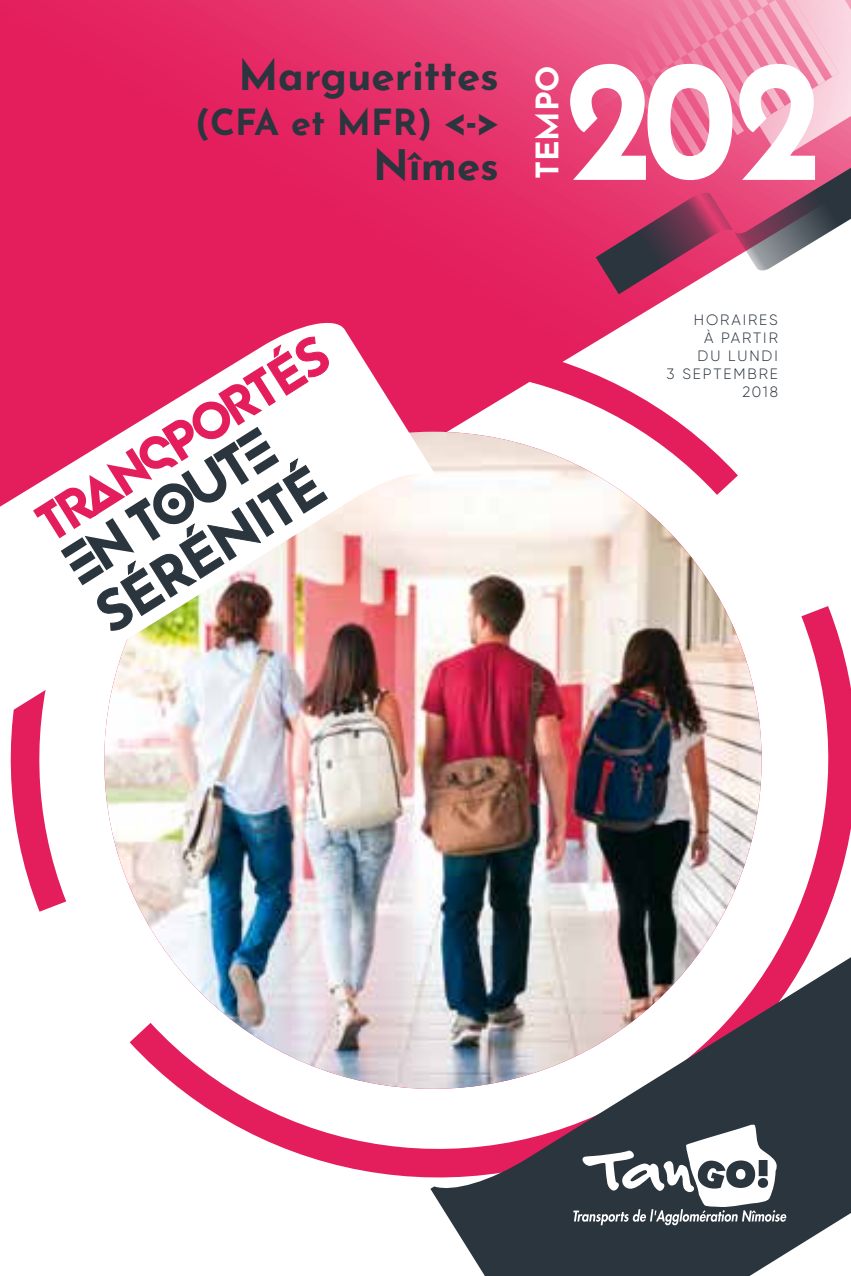
<style>
.page{position:relative;width:851px;height:1276px;background:#fff}
.page>*{position:absolute;margin:0;border:0;box-sizing:border-box;transform-origin:0 0}
.t1{font:700 172.8px "Josefin Sans";color:#fff;scale:.88 1}
.t2{font:700 53.4px "Josefin Sans";color:#2b353e}
.t3{font:53.4px "Cosmonaut";color:#2b353e}
.t4{font:700 42px "Josefin Sans";color:#2b353e}
.t5{font:700 36px "Josefin Sans";color:#2b353e}
.t6{font:700 30.9px "Josefin Sans";color:#fff}
.t7{font:300 15px/18px "Gilroy";letter-spacing:.13em;color:#2b353e;text-align:right}
.s1{font-size:42px}
.s2{font-size:54.6px}
.s3{font-family:"Cosmonaut";font-weight:400}
</style>
<div class="page">
<svg style="left:0;top:0;width:675px;height:311px;background:#e42562"></svg>
<svg style="left:0;top:311px;width:738px;height:263px"></svg>
<img style="left:434px;top:574px;width:413px;height:93px">
<img style="left:10px;top:667px;width:840px;height:609px">
<svg style="left:573px;top:1124px;width:213px;height:101px"></svg>
<svg style="left:517px;top:0;width:333px;height:294px;background:#dc668d"></svg>
<img style="left:0;top:316px;width:434px;height:414px">
<svg style="left:33px;top:337px;width:296px;height:294px"></svg>
<h3 class="t4" style="left:238px;top:37px;width:262px">Marguerittes</h3>
<h3 class="t5" style="left:195px;top:90px;width:305px">(CFA et MFR) <span class="s1">&lt;-&gt;</span></h3>
<h3 class="t4" style="left:373px;top:127px;width:128px">Nîmes</h3>
<h3 class="t6" style="left:520px;top:179px;width:116px;rotate:-90deg">TEMPO</h3>
<h1 class="t1" style="left:564px;top:-35px;width:294px">202</h1>
<h2 class="t3" style="left:59px;top:551px;width:237px;rotate:-32deg">eN TOute</h2>
<h2 class="t2" style="left:76px;top:578px;width:259px;rotate:-32deg"><span class="s2">S</span>ÉRÉNI<span class="s3">T</span>É</h2>
<p class="t7" style="left:666px;top:310px;width:113px">HORAIRES<br>À PARTIR<br>DU LUNDI<br>3 SEPTEMBRE<br>2018</p>
</div>
